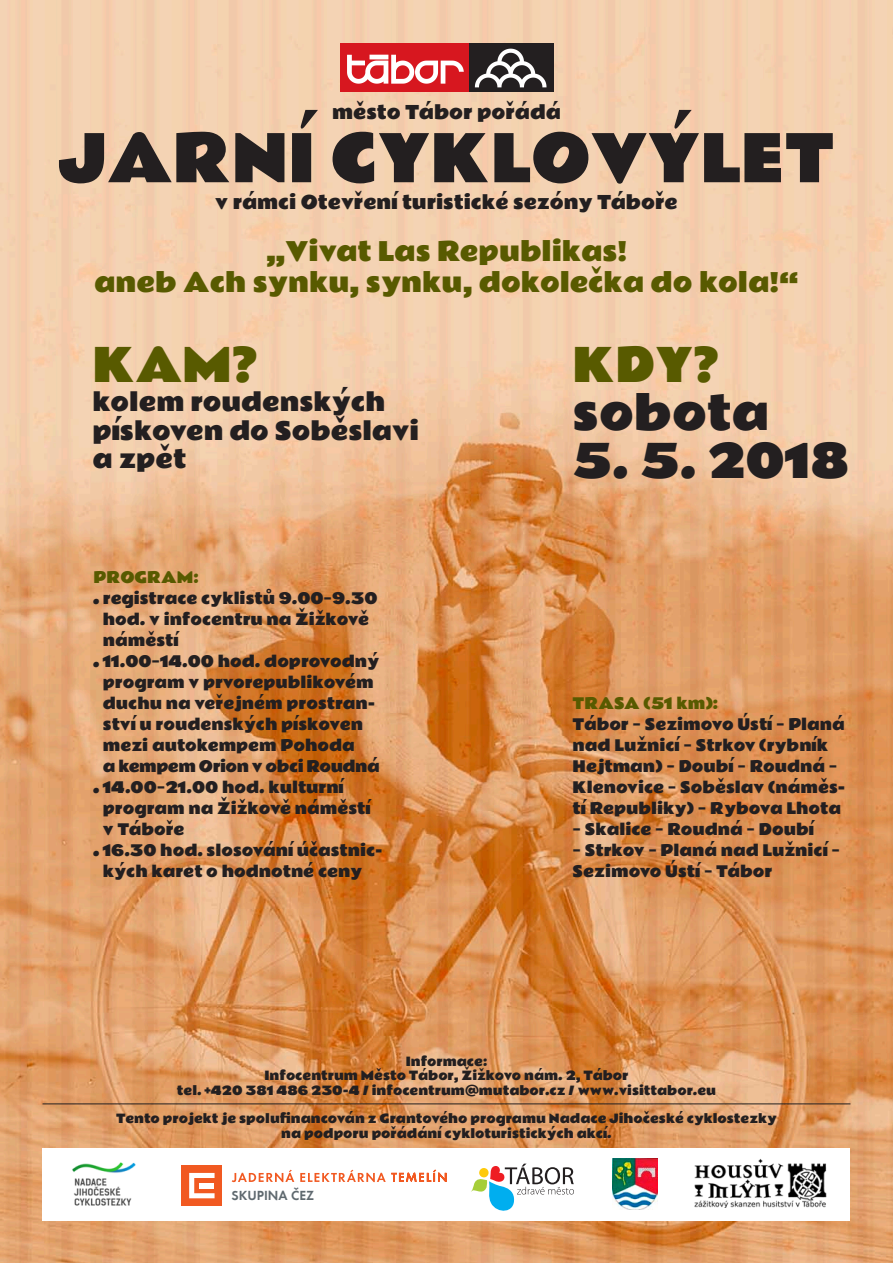
<style>
.page{position:relative;width:893px;height:1263px;background:#fff}
.page>*{position:absolute;margin:0;border:0;box-sizing:border-box;transform-origin:0 0}
.t1{font:63px "Rammetto One";color:#231f20}
.t2{font:45px "Rammetto One";color:#231f20}
.t3{font:45px "Rammetto One";color:#585a00}
.t4{font:25.5px "Rammetto One";color:#585a00}
.t5{font:24px/28.8px "Rammetto One";color:#231f20}
.t6{font:18px "Rammetto One";color:#231f20}
.t7{font:15px/21px "Rammetto One";color:#231f20}
.t8{font:15px "Rammetto One";color:#585a00}
.t9{font:13.65px "Futura CEZ Demi";color:#5f696f}
.t10{font:12px "Rammetto One";color:#231f20}
</style>
<div class="page">
<img style="left:0;top:0;width:893px;height:1263px">
<div style="left:43px;top:1148px;width:807px;height:72px;background:#fff"></div>
<div style="left:181px;top:1165px;width:41px;height:41px;background:#f15921"></div>
<svg style="left:189px;top:1173px;width:26px;height:25px"></svg>
<div style="left:199px;top:1183px;width:15px;height:5px;background:#fff"></div>
<svg style="left:232px;top:1169px;width:214px;height:13px"></svg>
<svg style="left:471px;top:1163px;width:103px;height:48px"></svg>
<img style="left:72px;top:1162px;width:64px;height:44px">
<img style="left:694px;top:1159px;width:133px;height:49px">
<img style="left:612px;top:1159px;width:46px;height:51px">
<div style="left:468px;top:43px;width:85px;height:49px;background:#231f20"></div>
<div style="left:340px;top:43px;width:129px;height:49px;background:#d7171f"></div>
<svg style="left:347px;top:55px;width:117px;height:29px"></svg>
<svg style="left:475px;top:49px;width:71px;height:38px"></svg>
<hr style="left:43px;top:1103px;width:807px;height:1px;background:#231f20">
<p class="t6" style="left:332px;top:98px;width:230px">město Tábor pořádá</p>
<p class="t1" style="left:59px;top:107px;width:777px">JARNÍ CYKLOVÝLET</p>
<p class="t6" style="left:215px;top:188px;width:464px">v rámci Otevření turistické sezóny Táboře</p>
<p class="t4" style="left:266px;top:231px;width:363px">„Vivat Las Republikas!</p>
<p class="t4" style="left:94px;top:262px;width:706px">aneb Ach synku, synku, dokolečka do kola!“</p>
<p class="t3" style="left:92px;top:328px;width:166px">KAM?</p>
<p class="t5" style="left:92px;top:388px;width:328px">kolem roudenských pískoven do Soběslavi a zpět</p>
<p class="t8" style="left:94px;top:566px;width:107px">PROGRAM:</p>
<p class="t7" style="left:103px;top:589px;width:276px;text-indent:-9px">• registrace cyklistů 9.00–9.30 hod. v infocentru na Žižkově náměstí</p>
<p class="t7" style="left:103px;top:652px;width:278px;text-indent:-9px">• 11.00–14.00 hod. doprovodný program v prvorepublikovém duchu na veřejném prostran&shy;ství u roudenských pískoven mezi autokempem Pohoda<br>a kempem Orion v obci Roudná</p>
<p class="t7" style="left:103px;top:778px;width:269px;text-indent:-9px">• 14.00–21.00 hod. kulturní program na Žižkově náměstí v Táboře</p>
<p class="t7" style="left:103px;top:841px;width:281px;text-indent:-9px">• 16.30 hod. slosování účastnic&shy;kých karet o hodnotné ceny</p>
<p class="t3" style="left:573px;top:328px;width:147px">KDY?</p>
<p class="t2" style="left:573px;top:376px;width:198px">sobota</p>
<p class="t2" style="left:573px;top:424px;width:278px">5. 5. 2018</p>
<p class="t8" style="left:573px;top:691px;width:147px">TRASA (51 km):</p>
<p class="t7" style="left:573px;top:714px;width:274px">Tábor – Sezimovo Ústí – Planá nad Lužnicí – Strkov (rybník<br>Hejtman) – Doubí – Roudná –<br>Klenovice – Soběslav (náměs&shy;tí Republiky) – Rybova Lhota</p>
<p class="t7" style="left:573px;top:819px;width:243px">– Skalice – Roudná – Doubí</p>
<p class="t7" style="left:573px;top:840px;width:269px">– Strkov – Planá nad Lužnicí –<br>Sezimovo Ústí – Tábor</p>
<p class="t10" style="left:406px;top:1051px;width:83px">Informace:</p>
<p class="t10" style="left:264px;top:1066px;width:365px">Infocentrum Město Tábor, Žižkovo nám. 2, Tábor</p>
<p class="t10" style="left:177px;top:1080px;width:541px">tel. +420 381 486 230-4 / infocentrum@mutabor.cz / www.visittabor.eu</p>
<p class="t10" style="left:116px;top:1109px;width:662px">Tento projekt je spolufinancován z Grantového programu Nadace Jihočeské cyklostezky</p>
<p class="t10" style="left:281px;top:1123px;width:332px">na podporu pořádání cykloturistických akcí.</p>
<p class="t9" style="left:231px;top:1187px;width:84px">SKUPINA ČEZ</p>
</div>
